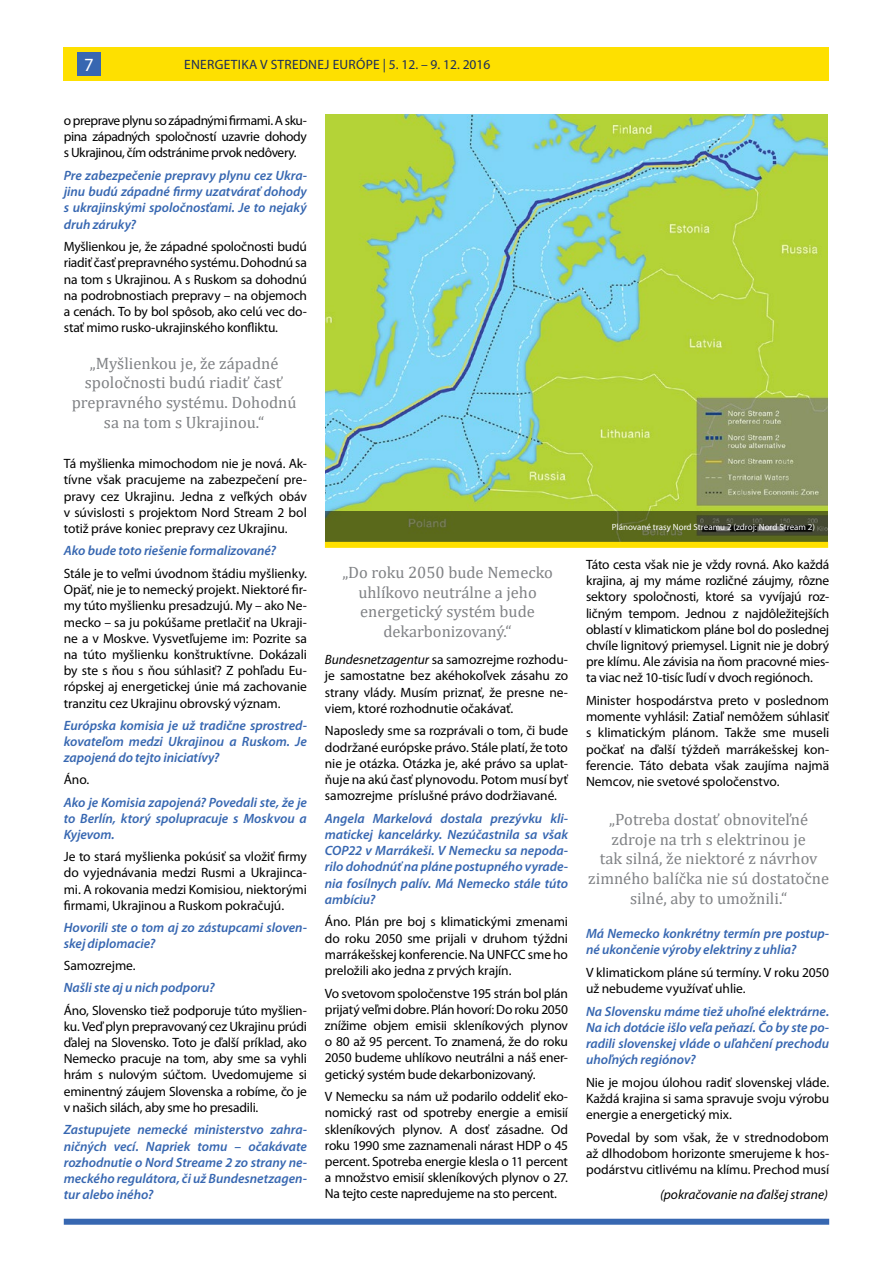
<style>
.page{position:relative;width:893px;height:1263px;background:#fff}
.page>*{position:absolute;margin:0;border:0;box-sizing:border-box;transform-origin:0 0}
.t1{font:18.6px "Myriad Pro";color:#fff}
.t2{font:16.5px/19.8px "Cambria";color:#808285;text-align:center}
.t3{font:13.5px/16.2px "Myriad Pro";letter-spacing:-.01em;color:#000;text-align:justify}
.t4{font:italic 600 13.5px/16.2px "Myriad Pro";color:#3767b1;text-align:justify}
.t5{font:13.5px "Myriad Pro";letter-spacing:.02em;color:#1c2d5a}
.t6{font:italic 13.5px "Myriad Pro";color:#000}
.t7{font:9px "Myriad Pro";color:#fff}
.s1{font-style:italic}
</style>
<div class="page">
<div style="left:64px;top:47px;width:765px;height:33px;background:#fee000"></div>
<div style="left:77px;top:52px;width:24px;height:23px;background:#3767b1"></div>
<div style="left:64px;top:1219px;width:765px;height:6px;background:#3767b1"></div>
<img style="left:325px;top:115px;width:503px;height:396px">
<svg style="left:325px;top:511px;width:503px;height:31px;background:#566320"></svg>
<div style="left:325px;top:542px;width:503px;height:6px;background:#fee000"></div>
<h1 class="t1" style="left:84px;top:54px;width:11px">7</h1>
<p class="t5" style="left:184px;top:57px;width:308px">ENERGETIKA V STREDNEJ EURÓPE | 5. 12. – 9. 12. 2016</p>
<p class="t3" style="left:64px;top:113px;width:245px">opreprave plynu so západnými firmami. Asku&shy;pina západných spoločností uzavrie dohody s Ukrajinou, čím odstránime prvok nedôvery.</p>
<p class="t4" style="left:64px;top:168px;width:245px">Pre zabezpečenie prepravy plynu cez Ukra&shy;jinu budú západné firmy uzatvárať dohody s ukrajinskými spoločnosťami. Je to nejaký druh záruky?</p>
<p class="t3" style="left:64px;top:239px;width:245px">Myšlienkou je, že západné spoločnosti budú riadiť časť prepravného systému. Dohodnú sa na tom s Ukrajinou. A s Ruskom sa dohodnú na podrobnostiach prepravy – na objemoch a cenách. To by bol spôsob, ako celú vec do&shy;stať mimo rusko-ukrajinského konfliktu.</p>
<p class="t2" style="left:72px;top:353px;width:226px">„Myšlienkou je, že západné spoločnosti budú riadiť časť prepravného systému. Dohodnú sa na tom s Ukrajinou.“</p>
<p class="t3" style="left:64px;top:456px;width:245px">Tá myšlienka mimochodom nie je nová. Ak&shy;tívne však pracujeme na zabezpečení pre&shy;pravy cez Ukrajinu. Jedna z veľkých obáv v súvislosti s projektom Nord Stream 2 bol totiž práve koniec prepravy cez Ukrajinu.</p>
<p class="t4" style="left:64px;top:543px;width:214px">Ako bude toto riešenie formalizované?</p>
<p class="t3" style="left:64px;top:566px;width:245px">Stále je to veľmi úvodnom štádiu myšlienky.<br>Opäť, nie je to nemecký projekt. Niektoré fir&shy;my túto myšlienku presadzujú. My – ako Ne&shy;mecko – sa ju pokúšame pretlačiť na Ukraji&shy;ne a v Moskve. Vysvetľujeme im: Pozrite sa na túto myšlienku konštruktívne. Dokázali by ste s ňou s ňou súhlasiť? Z pohľadu Eu&shy;rópskej aj energetickej únie má zachovanie tranzitu cez Ukrajinu obrovský význam.</p>
<p class="t4" style="left:64px;top:717px;width:245px">Európska komisia je už tradične sprostred&shy;kovateľom medzi Ukrajinou a Ruskom. Je zapojená do tejto iniciatívy?</p>
<p class="t3" style="left:64px;top:772px;width:27px">Áno.</p>
<p class="t4" style="left:64px;top:794px;width:245px">Ako je Komisia zapojená? Povedali ste, že je to Berlín, ktorý spolupracuje s Moskvou a Kyjevom.</p>
<p class="t3" style="left:64px;top:849px;width:245px">Je to stará myšlienka pokúsiť sa vložiť firmy do vyjednávania medzi Rusmi a Ukrajinca&shy;mi. A rokovania medzi Komisiou, niektorými firmami, Ukrajinou a Ruskom pokračujú.</p>
<p class="t4" style="left:64px;top:919px;width:245px">Hovorili ste o tom aj zo zástupcami sloven&shy;skej diplomacie?</p>
<p class="t3" style="left:64px;top:958px;width:73px">Samozrejme.</p>
<p class="t4" style="left:64px;top:980px;width:152px">Našli ste aj u nich podporu?</p>
<p class="t3" style="left:64px;top:1002px;width:245px">Áno, Slovensko tiež podporuje túto myšlien&shy;ku. Veď plyn prepravovaný cez Ukrajinu prúdi ďalej na Slovensko. Toto je ďalší príklad, ako Nemecko pracuje na tom, aby sme sa vyhli hrám s nulovým súčtom. Uvedomujeme si eminentný záujem Slovenska a robíme, čo je v našich silách, aby sme ho presadili.</p>
<p class="t4" style="left:64px;top:1122px;width:245px">Zastupujete nemecké ministerstvo zahra&shy;ničných vecí. Napriek tomu – očakávate rozhodnutie o Nord Streame 2 zo strany ne&shy;meckého regulátora, či už Bundesnetzagen&shy;tur alebo iného?</p>
<p class="t2" style="left:342px;top:562px;width:212px">„Do roku 2050 bude Nemecko uhlíkovo neutrálne a jeho energetický systém bude dekarbonizovaný.“</p>
<p class="t3" style="left:325px;top:652px;width:245px"><span class="s1">Bundesnetzagentur</span> sa samozrejme rozhodu&shy;je samostatne bez akéhokoľvek zásahu zo strany vlády. Musím priznať, že presne ne&shy;viem, ktoré rozhodnutie očakávať.</p>
<p class="t3" style="left:325px;top:723px;width:245px">Naposledy sme sa rozprávali o tom, či bude dodržané európske právo. Stále platí, že toto nie je otázka. Otázka je, aké právo sa uplat&shy;ňuje na akú časť plynovodu. Potom musí byť samozrejme príslušné právo dodržiavané.</p>
<p class="t4" style="left:325px;top:810px;width:245px">Angela Markelová dostala prezývku kli&shy;matickej kancelárky. Nezúčastnila sa však COP22 v Marrákeši. V Nemecku sa nepoda&shy;rilo dohodnúť na pláne postupného vyrade&shy;nia fosílnych palív. Má Nemecko stále túto ambíciu?</p>
<p class="t3" style="left:325px;top:914px;width:245px">Áno. Plán pre boj s klimatickými zmenami do roku 2050 sme prijali v druhom týždni marrákešskej konferencie. Na UNFCC sme ho preložili ako jedna z prvých krajín.</p>
<p class="t3" style="left:325px;top:985px;width:245px">Vo svetovom spoločenstve 195 strán bol plán prijatý veľmi dobre. Plán hovorí: Do roku 2050 znížime objem emisii skleníkových plynov o 80 až 95 percent. To znamená, že do roku 2050 budeme uhlíkovo neutrálni a náš ener&shy;getický systém bude dekarbonizovaný.</p>
<p class="t3" style="left:325px;top:1089px;width:245px">V Nemecku sa nám už podarilo oddeliť eko&shy;nomický rast od spotreby energie a emisií skleníkových plynov. A dosť zásadne. Od roku 1990 sme zaznamenali nárast HDP o 45 percent. Spotreba energie klesla o 11 percent a množstvo emisií skleníkových plynov o 27.<br>Na tejto ceste napredujeme na sto percent.</p>
<p class="t7" style="left:612px;top:522px;width:205px">Plánované trasy Nord Streamu 2 (zdroj: Nord Stream 2)</p>
<p class="t3" style="left:586px;top:557px;width:245px">Táto cesta však nie je vždy rovná. Ako každá krajina, aj my máme rozličné záujmy, rôzne sektory spoločnosti, ktoré sa vyvíjajú roz&shy;ličným tempom. Jednou z najdôležitejších oblastí v klimatickom pláne bol do poslednej chvíle lignitový priemysel. Lignit nie je dobrý pre klímu. Ale závisia na ňom pracovné mies&shy;ta viac než 10-tisíc ľudí v dvoch regiónoch.</p>
<p class="t3" style="left:586px;top:692px;width:245px">Minister hospodárstva preto v poslednom momente vyhlásil: Zatiaľ nemôžem súhlasiť s klimatickým plánom. Takže sme museli počkať na ďalší týždeň marrákešskej kon&shy;ferencie. Táto debata však zaujíma najmä Nemcov, nie svetové spoločenstvo.</p>
<p class="t2" style="left:588px;top:809px;width:242px">„Potreba dostať obnoviteľné zdroje na trh s elektrinou je<br>tak silná, že niektoré z návrhov zimného balíčka nie sú dostatočne silné, aby to umožnili.“</p>
<p class="t4" style="left:586px;top:926px;width:245px">Má Nemecko konkrétny termín pre postup&shy;né ukončenie výroby elektriny z uhlia?</p>
<p class="t3" style="left:586px;top:964px;width:245px">V klimatickom pláne sú termíny. V roku 2050 už nebudeme využívať uhlie.</p>
<p class="t4" style="left:586px;top:1003px;width:245px">Na Slovensku máme tiež uhoľné elektrárne.<br>Na ich dotácie išlo veľa peňazí. Čo by ste po&shy;radili slovenskej vláde o uľahčení prechodu uhoľných regiónov?</p>
<p class="t3" style="left:586px;top:1074px;width:245px">Nie je mojou úlohou radiť slovenskej vláde.<br>Každá krajina si sama spravuje svoju výrobu energie a energetický mix.</p>
<p class="t3" style="left:586px;top:1129px;width:245px">Povedal by som však, že v strednodobom až dlhodobom horizonte smerujeme k hos&shy;podárstvu citlivému na klímu. Prechod musí</p>
<p class="t6" style="left:660px;top:1187px;width:170px">(pokračovanie na ďalšej strane)</p>
</div>
